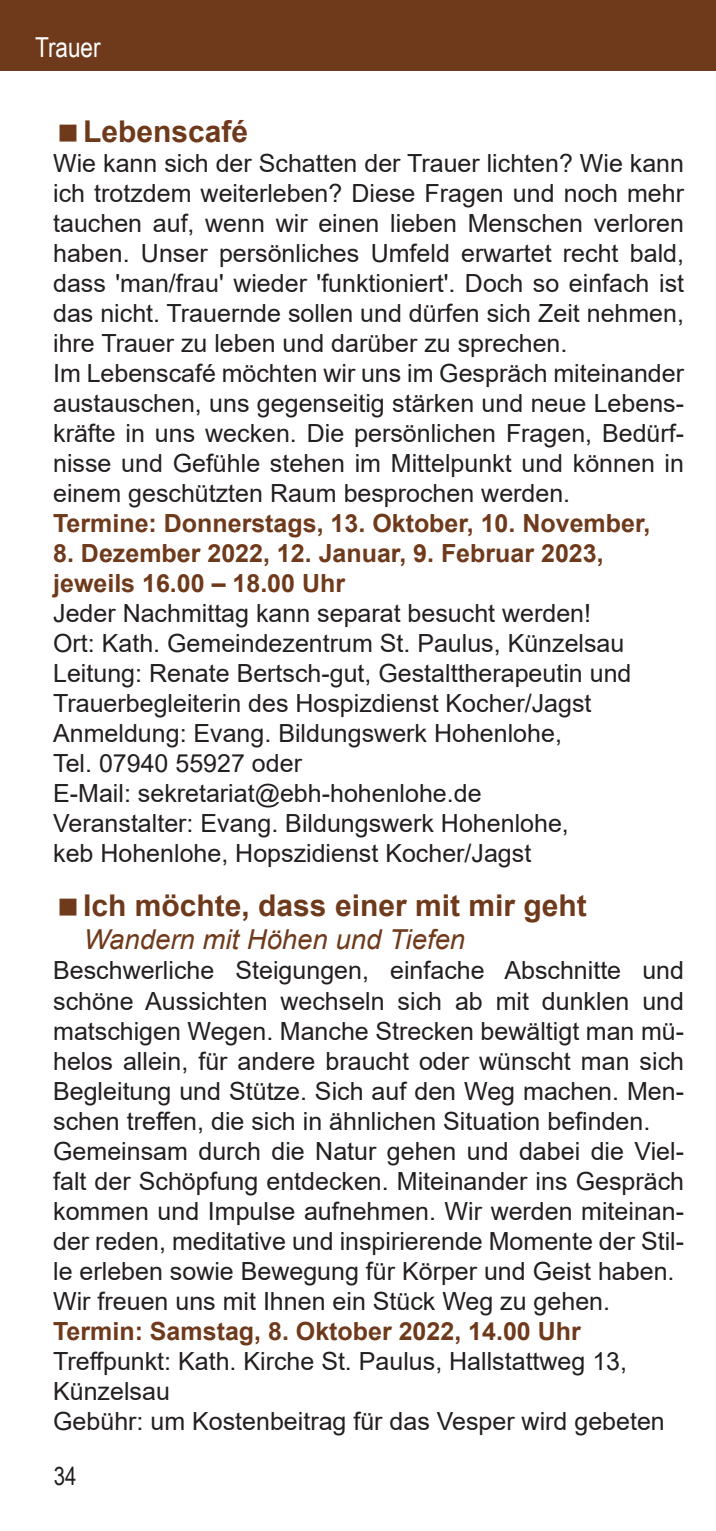
<style>
.page{position:relative;width:716px;height:1531px;background:#fff}
.page>*{position:absolute;margin:0;border:0;box-sizing:border-box;transform-origin:0 0}
.t1{font:700 30px "Arial";color:#6f3a1b}
.t2{font:italic 27.5px "Arial";color:#6f3a1b}
.t3{font:27.5px "Arial Narrow";color:#fff}
.t4{font:25px/30px "Arial";color:#231f20}
.t5{font:700 25px/30px "Arial";color:#6f3a1b}
.t6{font:25px "Arial Narrow";color:#231f20}
</style>
<div class="page">
<div style="left:0;top:0;width:716px;height:71px;background:#6f3a1b"></div>
<p class="t3" style="left:35px;top:37px;width:67px">Trauer</p>
<p class="t1" style="left:83px;top:120px;width:167px">Lebenscafé</p>
<p class="t4" style="left:53px;top:148px;width:632px">Wie kann sich der Schatten der Trauer lichten? Wie kann ich trotzdem weiterleben? Diese Fragen und noch mehr tauchen auf, wenn wir einen lieben Menschen verloren haben. Unser persönliches Umfeld erwartet recht bald, dass 'man/frau' wieder 'funktioniert'. Doch so einfach ist das nicht. Trauernde sollen und dürfen sich Zeit nehmen, ihre Trauer zu leben und darüber zu sprechen.<br>Im Lebenscafé möchten wir uns im Gespräch miteinander austauschen, uns gegenseitig stärken und neue Lebens&shy;kräfte in uns wecken. Die persönlichen Fragen, Bedürf&shy;nisse und Gefühle stehen im Mittelpunkt und können in einem geschützten Raum besprochen werden.</p>
<p class="t5" style="left:53px;top:511px;width:598px">Termine: Donnerstags, 13. Oktober, 10. November,</p>
<p class="t5" style="left:53px;top:541px;width:552px">8. Dezember 2022, 12. Januar, 9. Februar 2023, jeweils 16.00 – 18.00 Uhr</p>
<p class="t4" style="left:53px;top:598px;width:580px">Jeder Nachmittag kann separat besucht werden!<br>Ort: Kath. Gemeindezentrum St. Paulus, Künzelsau Leitung: Renate Bertsch-gut, Gestalttherapeutin und Trauerbegleiterin des Hospizdienst Kocher/Jagst Anmeldung: Evang. Bildungswerk Hohenlohe,<br>Tel. 07940 55927 oder<br>E-Mail: sekretariat@ebh-hohenlohe.de<br>Veranstalter: Evang. Bildungswerk Hohenlohe,<br>keb Hohenlohe, Hopszidienst Kocher/Jagst</p>
<p class="t1" style="left:83px;top:894px;width:505px">Ich möchte, dass einer mit mir geht</p>
<p class="t2" style="left:84px;top:929px;width:383px">Wandern mit Höhen und Tiefen</p>
<p class="t4" style="left:53px;top:958px;width:632px">Beschwerliche Steigungen, einfache Abschnitte und schöne Aussichten wechseln sich ab mit dunklen und matschigen Wegen. Manche Strecken bewältigt man mü&shy;helos allein, für andere braucht oder wünscht man sich Begleitung und Stütze. Sich auf den Weg machen. Men&shy;schen treffen, die sich in ähnlichen Situation befinden.<br>Gemeinsam durch die Natur gehen und dabei die Viel&shy;falt der Schöpfung entdecken. Miteinander ins Gespräch kommen und Impulse aufnehmen. Wir werden miteinan&shy;der reden, meditative und inspirierende Momente der Stil&shy;le erleben sowie Bewegung für Körper und Geist haben.<br>Wir freuen uns mit Ihnen ein Stück Weg zu gehen.</p>
<p class="t5" style="left:53px;top:1318px;width:529px">Termin: Samstag, 8. Oktober 2022, 14.00 Uhr</p>
<p class="t4" style="left:53px;top:1345px;width:613px">Treffpunkt: Kath. Kirche St. Paulus, Hallstattweg 13,<br>Künzelsau<br>Gebühr: um Kostenbeitrag für das Vesper wird gebeten</p>
<p class="t6" style="left:54px;top:1467px;width:24px">34</p>
</div>
